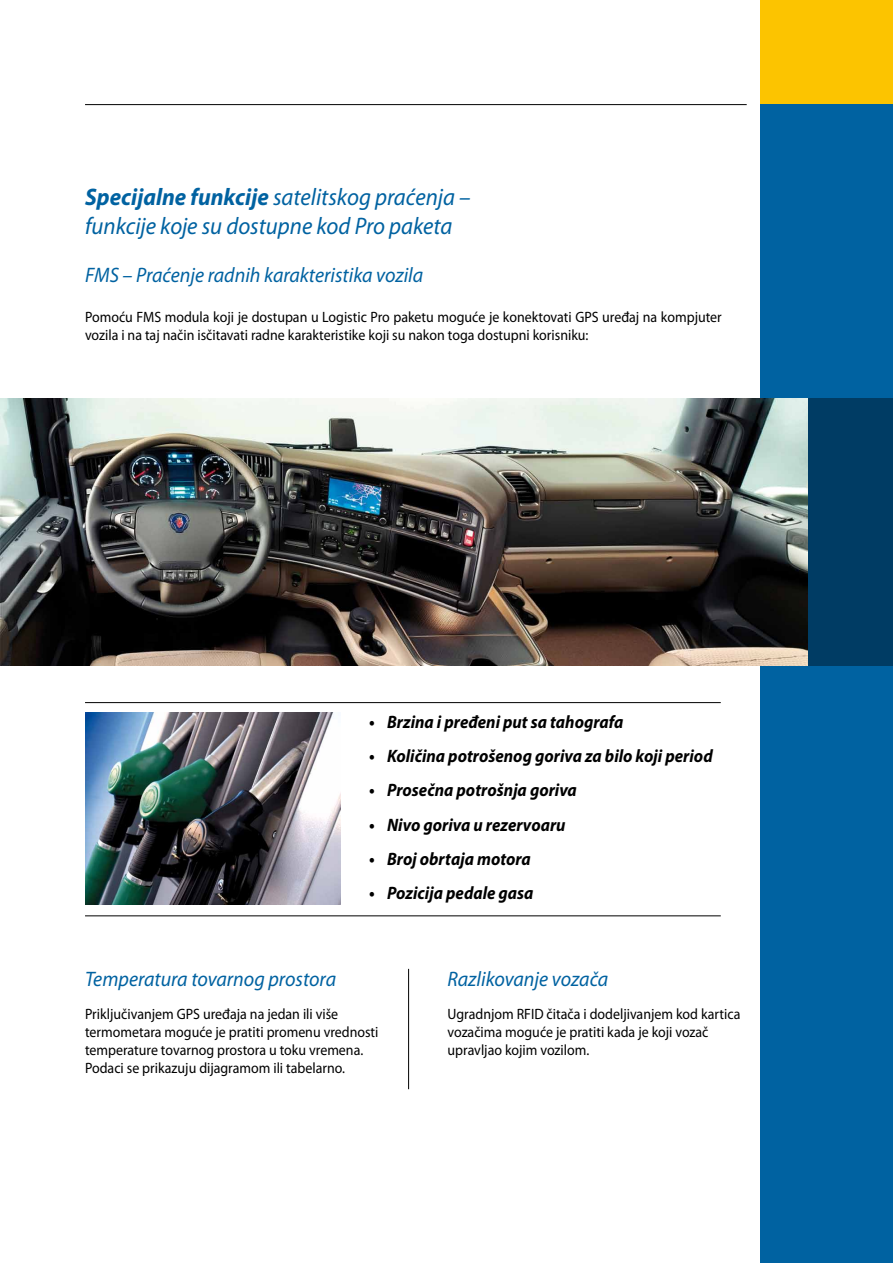
<style>
.page{position:relative;width:893px;height:1263px;background:#fff}
.page>*{position:absolute;margin:0;border:0;box-sizing:border-box;transform-origin:0 0}
.t1{font:italic 24px/28.8px "Myriad Pro";color:#0062a1;scale:.95 1}
.t2{font:italic 21px "Myriad Pro";color:#0062a1;scale:.95 1}
.t3{font:italic 700 18px "Myriad Pro";color:#000;scale:.93 1}
.t4{font:15px/18px "Myriad Pro";color:#000;scale:.93 1}
.s1{font-weight:700}
</style>
<div class="page">
<div style="left:760px;top:0;width:133px;height:1263px;background:#0062a1"></div>
<hr style="left:85px;top:104px;width:662px;height:1px;background:#000">
<div style="left:760px;top:0;width:133px;height:103px;background:#fcc400"></div>
<img style="left:0;top:399px;width:808px;height:267px">
<div style="left:808px;top:399px;width:85px;height:267px;background:#003c64"></div>
<hr style="left:408px;top:969px;width:1px;height:120px;background:#000">
<img style="left:85px;top:713px;width:255px;height:191px">
<hr style="left:85px;top:702px;width:636px;height:1px;background:#000">
<hr style="left:85px;top:915px;width:636px;height:1px;background:#000">
<h1 class="t1" style="left:85px;top:182px;width:407px"><span class="s1">Specijalne funkcije</span> satelitskog praćenja – funkcije koje su dostupne kod Pro paketa</h1>
<h2 class="t2" style="left:85px;top:262px;width:357px">FMS – Praćenje radnih karakteristika vozila</h2>
<p class="t4" style="left:85px;top:308px;width:686px">Pomoću FMS modula koji je dostupan u Logistic Pro paketu moguće je konektovati GPS uređaj na kompjuter vozila i na taj način isčitavati radne karakteristike koji su nakon toga dostupni korisniku:</p>
<h2 class="t2" style="left:85px;top:966px;width:266px">Temperatura tovarnog prostora</h2>
<p class="t3" style="left:369px;top:710px;width:275px">• Brzina i pređeni put sa tahografa</p>
<p class="t3" style="left:369px;top:744px;width:371px">• Količina potrošenog goriva za bilo koji period</p>
<p class="t3" style="left:369px;top:778px;width:225px">• Prosečna potrošnja goriva</p>
<p class="t3" style="left:369px;top:813px;width:213px">• Nivo goriva u rezervoaru</p>
<p class="t3" style="left:369px;top:847px;width:175px">• Broj obrtaja motora</p>
<p class="t3" style="left:369px;top:882px;width:178px">• Pozicija pedale gasa</p>
<h2 class="t2" style="left:448px;top:966px;width:171px">Razlikovanje vozača</h2>
<p class="t4" style="left:85px;top:1005px;width:317px">Priključivanjem GPS uređaja na jedan ili više termometara moguće je pratiti promenu vrednosti temperature tovarnog prostora u toku vremena.<br>Podaci se prikazuju dijagramom ili tabelarno.</p>
<p class="t4" style="left:448px;top:1005px;width:316px">Ugradnjom RFID čitača i dodeljivanjem kod kartica vozačima moguće je pratiti kada je koji vozač upravljao kojim vozilom.</p>
</div>
